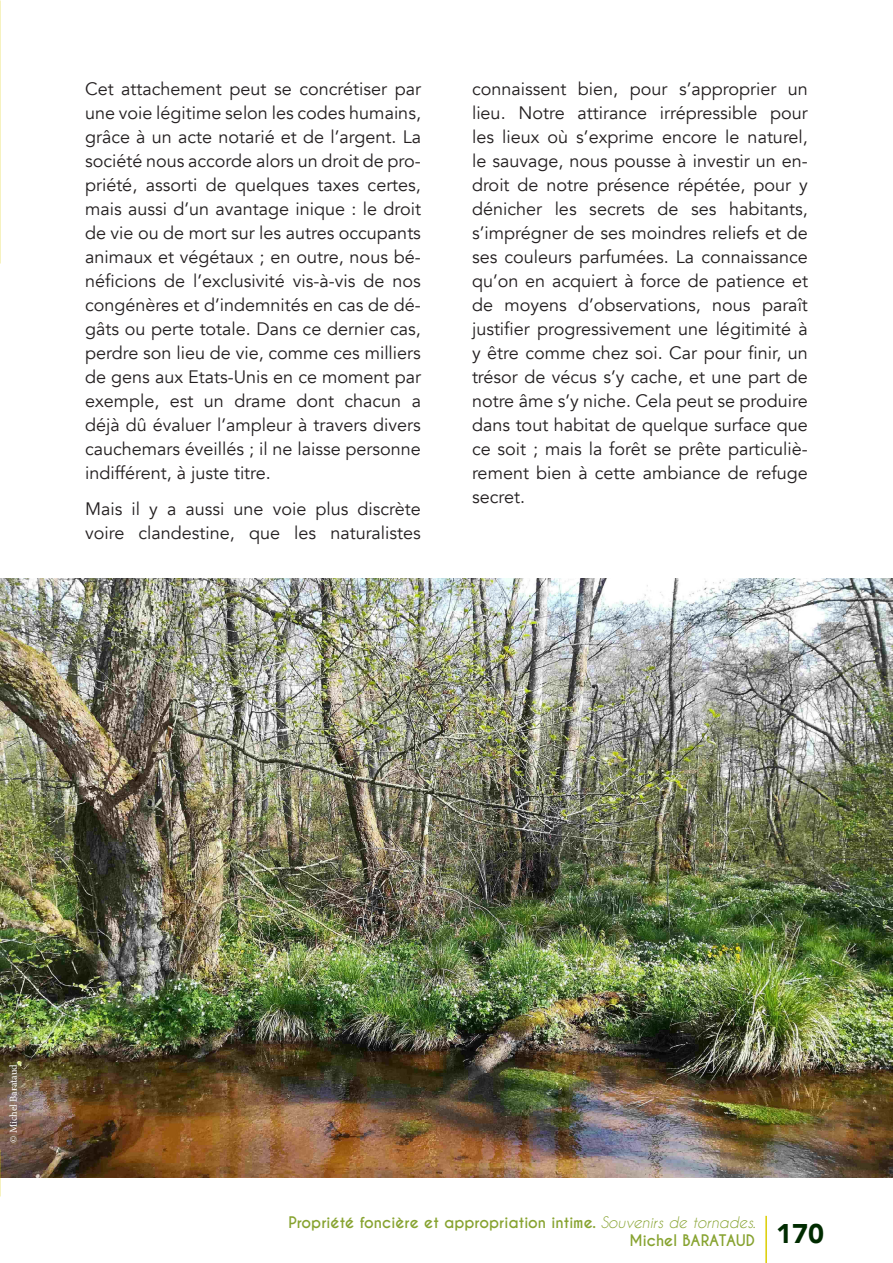
<style>
.page{position:relative;width:893px;height:1263px;background:#fff}
.page>*{position:absolute;margin:0;border:0;box-sizing:border-box;transform-origin:0 0}
.t1{font:900 27px "Avenir";color:#002b00}
.t2{font:18px/24px "Avenir";color:#231f20;text-align:justify}
.t3{font:700 15px "Caviar Dreams";color:#87a330}
.t4{font:10.5px "Minion Pro";letter-spacing:-.005em;color:#fff}
.s1{font-weight:400;font-style:italic}
</style>
<div class="page">
<hr style="left:765px;top:1216px;width:2px;height:47px;background:#dbcd00">
<img style="left:0;top:578px;width:893px;height:600px">
<img style="left:0;top:733px;width:1px;height:427px">
<p class="t2" style="left:85px;top:77px;width:337px">Cet attachement peut se concrétiser par une voie légitime selon les codes humains, grâce à un acte notarié et de l’argent. La société nous accorde alors un droit de pro&shy;priété, assorti de quelques taxes certes, mais aussi d’un avantage inique : le droit de vie ou de mort sur les autres occupants animaux et végétaux ; en outre, nous bé&shy;néficions de l’exclusivité vis-à-vis de nos congénères et d’indemnités en cas de dé&shy;gâts ou perte totale. Dans ce dernier cas, perdre son lieu de vie, comme ces milliers de gens aux Etats-Unis en ce moment par exemple, est un drame dont chacun a déjà dû évaluer l’ampleur à travers divers cauchemars éveillés ; il ne laisse personne indifférent, à juste titre.</p>
<p class="t2" style="left:85px;top:497px;width:337px">Mais il y a aussi une voie plus discrète voire clandestine, que les naturalistes</p>
<p class="t2" style="left:472px;top:77px;width:337px">connaissent bien, pour s’approprier un lieu. Notre attirance irrépressible pour les lieux où s’exprime encore le naturel, le sauvage, nous pousse à investir un en&shy;droit de notre présence répétée, pour y dénicher les secrets de ses habitants, s’imprégner de ses moindres reliefs et de ses couleurs parfumées. La connaissance qu’on en acquiert à force de patience et de moyens d’observations, nous paraît justifier progressivement une légitimité à y être comme chez soi. Car pour finir, un trésor de vécus s’y cache, et une part de notre âme s’y niche. Cela peut se produire dans tout habitat de quelque surface que ce soit ; mais la forêt se prête particuliè&shy;rement bien à cette ambiance de refuge secret.</p>
<p class="t4" style="left:6px;top:1143px;width:81px;rotate:-90deg">© Michel Barataud</p>
<p class="t3" style="left:289px;top:1213px;width:469px">Propriété foncière et appropriation intime. <span class="s1">Souvenirs de tornades.</span></p>
<p class="t3" style="left:630px;top:1231px;width:127px">Michel BARATAUD</p>
<p class="t1" style="left:776px;top:1210px;width:49px">170</p>
</div>
